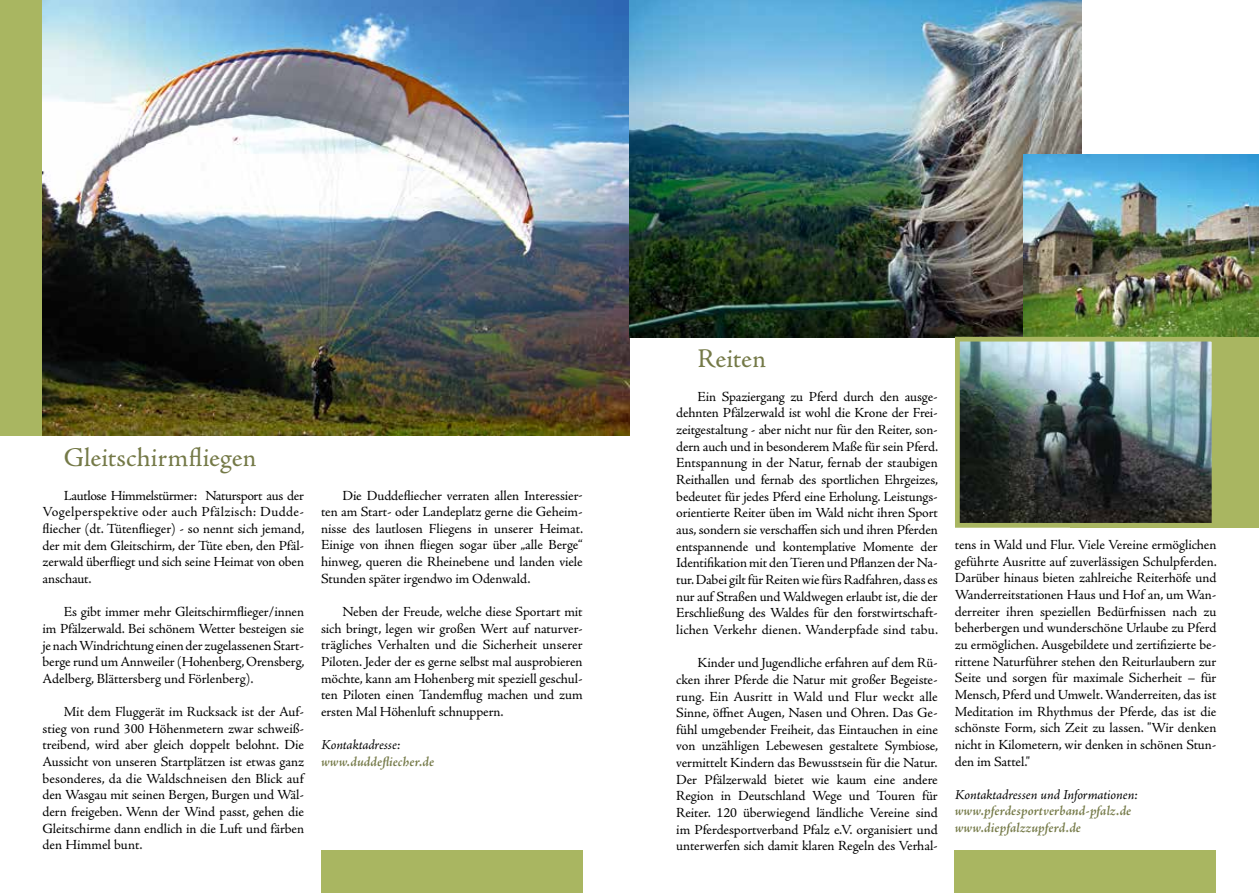
<style>
.page{position:relative;width:1259px;height:893px;background:#fff}
.page>*{position:absolute;margin:0;border:0;box-sizing:border-box;transform-origin:0 0}
.t1{font:27px "Adobe Jenson Pro";letter-spacing:.005em;color:#747947}
.t2{font:13.95px/16.6px "Adobe Jenson Pro";letter-spacing:-.005em;color:#000;text-align:justify}
.t3{font:italic 600 13.95px/16.6px "Adobe Jenson Pro";letter-spacing:.005em;color:#747947}
.t4{font:italic 13.95px "Adobe Jenson Pro";letter-spacing:-.01em;color:#000}
</style>
<div class="page">
<div style="left:1070px;top:335px;width:189px;height:193px;background:#a9b661"></div>
<div style="left:321px;top:850px;width:262px;height:43px;background:#a9b661"></div>
<div style="left:0;top:0;width:43px;height:435px;background:#a9b661"></div>
<img style="left:43px;top:0;width:586px;height:435px">
<img style="left:629px;top:0;width:452px;height:337px">
<img style="left:1023px;top:155px;width:236px;height:182px">
<img style="left:961px;top:343px;width:249px;height:179px">
<div style="left:955px;top:337px;width:261px;height:191px;border:5px solid #a9b661"></div>
<div style="left:955px;top:850px;width:261px;height:43px;background:#a9b661"></div>
<h1 class="t1" style="left:64px;top:443px;width:194px">Gleitschirmfliegen</h1>
<p class="t2" style="left:43px;top:487px;width:263px;text-indent:21px">Lautlose Himmelstürmer: Natursport aus der Vogelperspektive oder auch Pfälzisch: Dudde&shy;fliecher (dt. Tütenflieger) - so nennt sich jemand, der mit dem Gleitschirm, der Tüte eben, den Pfäl&shy;zerwald überfliegt und sich seine Heimat von oben anschaut.</p>
<p class="t2" style="left:43px;top:604px;width:263px;text-indent:21px">Es gibt immer mehr Gleitschirmflieger/innen im Pfälzerwald. Bei schönem Wetter besteigen sie je nach Windrichtung einen der zugelassenen Start&shy;berge rund um Annweiler (Hohenberg, Orensberg, Adelberg, Blättersberg und Förlenberg).</p>
<p class="t2" style="left:43px;top:704px;width:263px;text-indent:21px">Mit dem Fluggerät im Rucksack ist der Auf&shy;stieg von rund 300 Höhenmetern zwar schweiß&shy;treibend, wird aber gleich doppelt belohnt. Die Aussicht von unseren Startplätzen ist etwas ganz besonderes, da die Waldschneisen den Blick auf den Wasgau mit seinen Bergen, Burgen und Wäl&shy;dern freigeben. Wenn der Wind passt, gehen die Gleitschirme dann endlich in die Luft und färben den Himmel bunt.</p>
<p class="t2" style="left:321px;top:487px;width:263px;text-indent:21px">Die Duddefliecher verraten allen Interessier&shy;ten am Start- oder Landeplatz gerne die Geheim&shy;nisse des lautlosen Fliegens in unserer Heimat.<br>Einige von ihnen fliegen sogar über „alle Berge“ hinweg, queren die Rheinebene und landen viele Stunden später irgendwo im Odenwald.</p>
<p class="t2" style="left:321px;top:604px;width:263px;text-indent:21px">Neben der Freude, welche diese Sportart mit sich bringt, legen wir großen Wert auf naturver&shy;trägliches Verhalten und die Sicherheit unserer Piloten. Jeder der es gerne selbst mal ausprobieren möchte, kann am Hohenberg mit speziell geschul&shy;ten Piloten einen Tandemflug machen und zum ersten Mal Höhenluft schnuppern.</p>
<p class="t4" style="left:321px;top:737px;width:81px">Kontaktadresse:</p>
<p class="t3" style="left:321px;top:754px;width:115px">www.duddefliecher.de</p>
<h1 class="t1" style="left:697px;top:344px;width:70px">Reiten</h1>
<p class="t2" style="left:676px;top:388px;width:263px;text-indent:21px">Ein Spaziergang zu Pferd durch den ausge&shy;dehnten Pfälzerwald ist wohl die Krone der Frei&shy;zeitgestaltung - aber nicht nur für den Reiter, son&shy;dern auch und in besonderem Maße für sein Pferd.<br>Entspannung in der Natur, fernab der staubigen Reithallen und fernab des sportlichen Ehrgeizes, bedeutet für jedes Pferd eine Erholung. Leistungs&shy;orientierte Reiter üben im Wald nicht ihren Sport aus, sondern sie verschaffen sich und ihren Pferden entspannende und kontemplative Momente der Identifikation mit den Tieren und Pflanzen der Na&shy;tur. Dabei gilt für Reiten wie fürs Radfahren, dass es nur auf Straßen und Waldwegen erlaubt ist, die der Erschließung des Waldes für den forstwirtschaft&shy;lichen Verkehr dienen. Wanderpfade sind tabu.</p>
<p class="t2" style="left:676px;top:655px;width:263px;text-indent:21px">Kinder und Jugendliche erfahren auf dem Rü&shy;cken ihrer Pferde die Natur mit großer Begeiste&shy;rung. Ein Ausritt in Wald und Flur weckt alle Sinne, öffnet Augen, Nasen und Ohren. Das Ge&shy;fühl umgebender Freiheit, das Eintauchen in eine von unzähligen Lebewesen gestaltete Symbiose, vermittelt Kindern das Bewusstsein für die Natur.<br>Der Pfälzerwald bietet wie kaum eine andere Region in Deutschland Wege und Touren für Reiter. 120 überwiegend ländliche Vereine sind im Pferdesportverband Pfalz e.V. organisiert und unterwerfen sich damit klaren Regeln des Verhal-</p>
<p class="t2" style="left:955px;top:537px;width:263px">tens in Wald und Flur. Viele Vereine ermöglichen geführte Ausritte auf zuverlässigen Schulpferden.<br>Darüber hinaus bieten zahlreiche Reiterhöfe und Wanderreitstationen Haus und Hof an, um Wan&shy;derreiter ihren speziellen Bedürfnissen nach zu beherbergen und wunderschöne Urlaube zu Pferd zu ermöglichen. Ausgebildete und zertifizierte be&shy;rittene Naturführer stehen den Reiturlaubern zur Seite und sorgen für maximale Sicherheit – für Mensch, Pferd und Umwelt. Wanderreiten, das ist Meditation im Rhythmus der Pferde, das ist die schönste Form, sich Zeit zu lassen. "Wir denken nicht in Kilometern, wir denken in schönen Stun&shy;den im Sattel."</p>
<p class="t4" style="left:955px;top:786px;width:184px">Kontaktadressen und Informationen:</p>
<p class="t3" style="left:955px;top:804px;width:178px">www.pferdesportverband-pfalz.de www.diepfalzzupferd.de</p>
</div>
